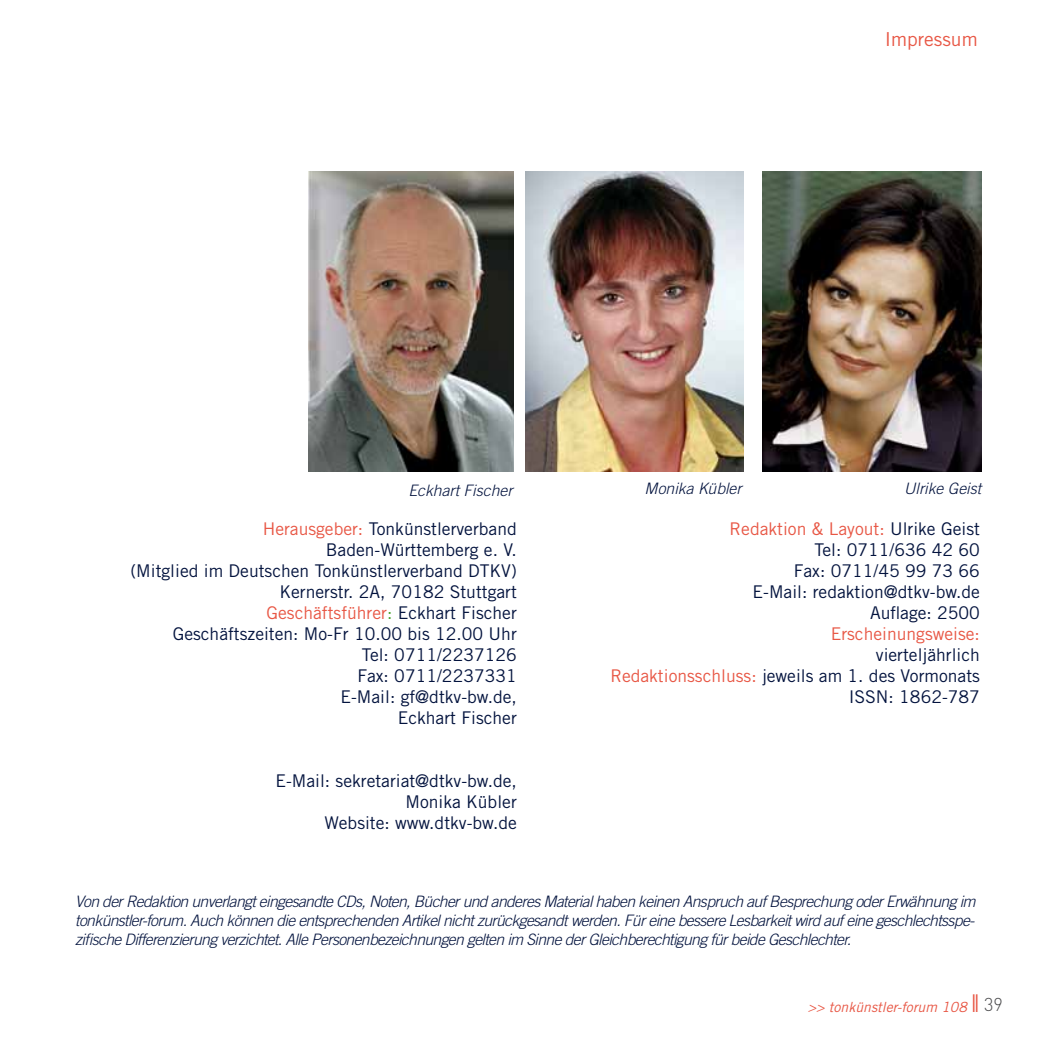
<style>
.page{position:relative;width:1042px;height:1042px;background:#fff}
.page>*{position:absolute;margin:0;border:0;box-sizing:border-box;transform-origin:0 0}
.t1{font:19.25px "Trade Gothic";color:#e85745}
.t2{font:300 18.38px "DIN";color:#4b4b4d}
.t3{font:17.5px/21px "Trade Gothic";color:#03133e;text-align:right}
.t4{font:17.5px "Trade Gothic";color:#e85745}
.t5{font:italic 300 15.75px/18.9px "Trade Gothic";letter-spacing:-.04em;color:#03133e;text-align:justify}
.t6{font:italic 300 15.75px "Trade Gothic";color:#03133e}
.t7{font:italic 14px "Trade Gothic";color:#e85745}
.s1{color:#e85745}
.s2{color:#44a12b}
.s3{font-weight:300;font-style:normal;font-size:24.5px}
</style>
<div class="page">
<img style="left:526px;top:171px;width:217px;height:300px">
<img style="left:309px;top:171px;width:204px;height:300px">
<img style="left:762px;top:171px;width:219px;height:300px">
<p class="t1" style="left:884px;top:27px;width:95px">Impressum</p>
<p class="t6" style="left:408px;top:480px;width:106px">Eckhart Fischer</p>
<p class="t6" style="left:644px;top:479px;width:99px">Monika Kübler</p>
<p class="t6" style="left:904px;top:479px;width:78px">Ulrike Geist</p>
<p class="t3" style="left:130px;top:518px;width:388px"><span class="s1">Herausgeber:</span> Tonkünstlerverband<br>Baden-Württemberg e. V.<br>(Mitglied im Deutschen Tonkünstlerverband DTKV)<br>Kernerstr. 2A, 70182 Stuttgart<br><span class="s1">Geschäftsführer</span><span class="s2">:</span> Eckhart Fischer<br>Geschäftszeiten: Mo-Fr 10.00 bis 12.00 Uhr<br>Tel: 0711/2237126<br>Fax: 0711/2237331<br>E-Mail: gf@dtkv-bw.de,<br>Eckhart Fischer</p>
<p class="t3" style="left:275px;top:770px;width:243px">E-Mail: sekretariat@dtkv-bw.de,<br>Monika Kübler<br>Website: www.dtkv-bw.de</p>
<p class="t3" style="left:729px;top:518px;width:252px"><span class="s1">Redaktion &amp; Layout:</span> Ulrike Geist<br>Tel: 0711/636 42 60<br>Fax: 0711/45 99 73 66<br>E-Mail: redaktion@dtkv-bw.de<br>Auflage: 2500</p>
<p class="t4" style="left:830px;top:623px;width:151px">Erscheinungsweise:</p>
<p class="t3" style="left:610px;top:644px;width:371px">vierteljährlich<br><span class="s1">Redaktionsschluss:</span> jeweils am 1. des Vormonats<br>ISSN: 1862-787</p>
<p class="t5" style="left:75px;top:892px;width:902px">Von der Redaktion unverlangt eingesandte CDs, Noten, Bücher und anderes Material haben keinen Anspruch auf Besprechung oder Erwähnung im tonkünstler-forum. Auch können die entsprechenden Artikel nicht zurückgesandt werden. Für eine bessere Lesbarkeit wird auf eine geschlechtsspe&shy;zifische Differenzierung verzichtet. Alle Personenbezeichnungen gelten im Sinne der Gleichberechtigung für beide Geschlechter.</p>
<p class="t7" style="left:808px;top:998px;width:173px">&gt;&gt; tonkünstler-forum 108 <span class="s3">ll</span></p>
<p class="t2" style="left:984px;top:992px;width:20px">39</p>
</div>
